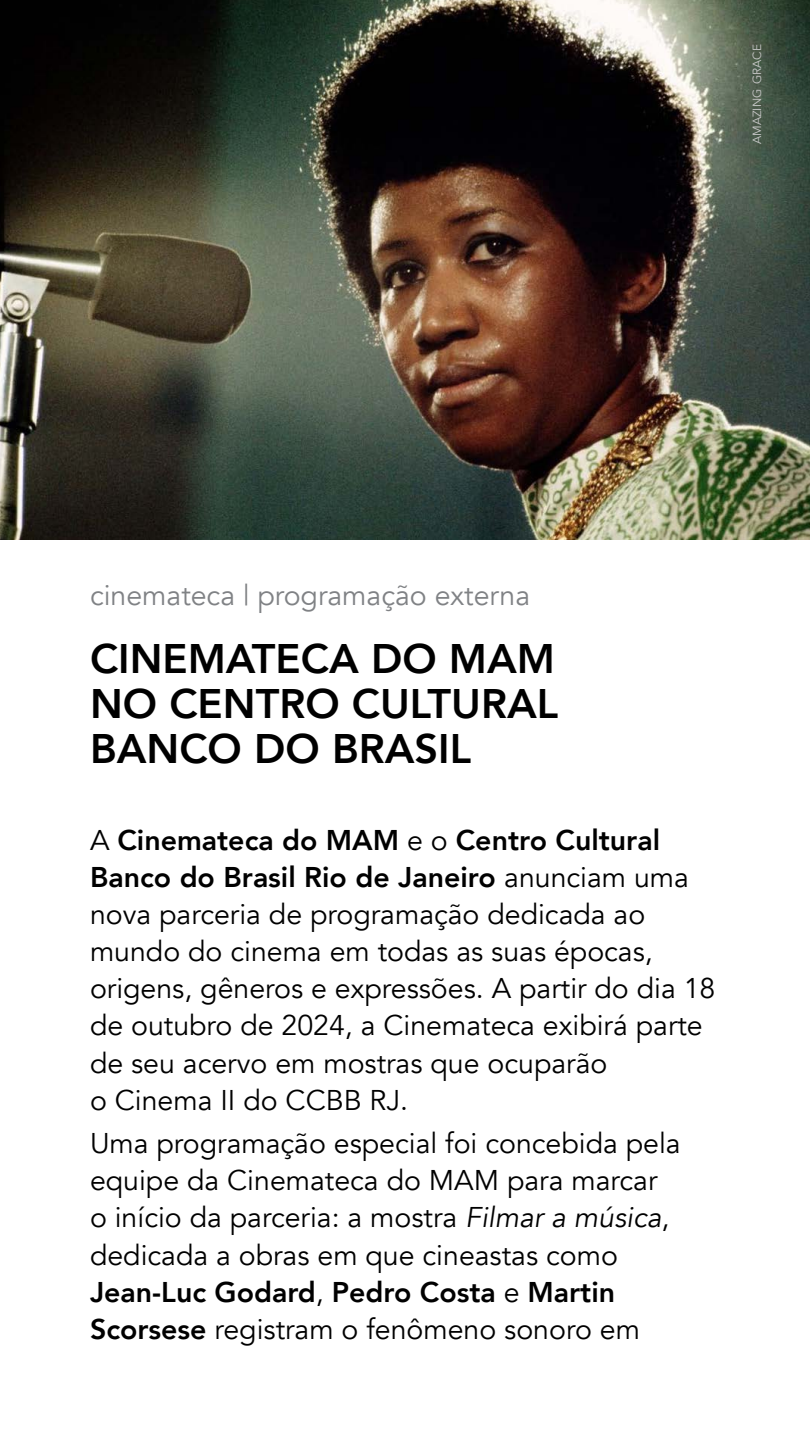
<style>
.page{position:relative;width:810px;height:1440px;background:#fff}
.page>*{position:absolute;margin:0;border:0;box-sizing:border-box;transform-origin:0 0}
.t1{font:800 41.25px/45px "Avenir";color:#000;text-align:justify}
.t2{font:28.5px/37.1px "Avenir";color:#000}
.t3{font:28.5px "Avenir";color:#808285}
.t4{font:11.93px "Avenir";color:#c8c8c8}
.s1{font-weight:800}
.s2{font-style:italic}
</style>
<div class="page">
<img style="left:0;top:0;width:810px;height:540px">
<p class="t4" style="left:750px;top:144px;width:101px;rotate:-90deg">amazing grace</p>
<p class="t3" style="left:90px;top:578px;width:442px">cinemateca | programação externa</p>
<h1 class="t1" style="left:90px;top:636px;width:470px">CINEMATECA DO MAM NO CENTRO CULTURAL BANCO DO BRASIL</h1>
<p class="t2" style="left:90px;top:822px;width:627px">A <span class="s1">Cinemateca do MAM</span> e o <span class="s1">Centro Cultural Banco do Brasil Rio de Janeiro</span> anunciam uma nova parceria de programação dedicada ao mundo do cinema em todas as suas épocas, origens, gêneros e expressões. A partir do dia 18 de outubro de 2024, a Cinemateca exibirá parte de seu acervo em mostras que ocuparão<br>o Cinema II do CCBB RJ.</p>
<p class="t2" style="left:90px;top:1125px;width:592px">Uma programação especial foi concebida pela equipe da Cinemateca do MAM para marcar o início da parceria: a mostra <span class="s2">Filmar a música</span>, dedicada a obras em que cineastas como <span class="s1">Jean-Luc Godard</span>, <span class="s1">Pedro Costa</span> e <span class="s1">Martin Scorsese</span> registram o fenômeno sonoro em</p>
</div>
